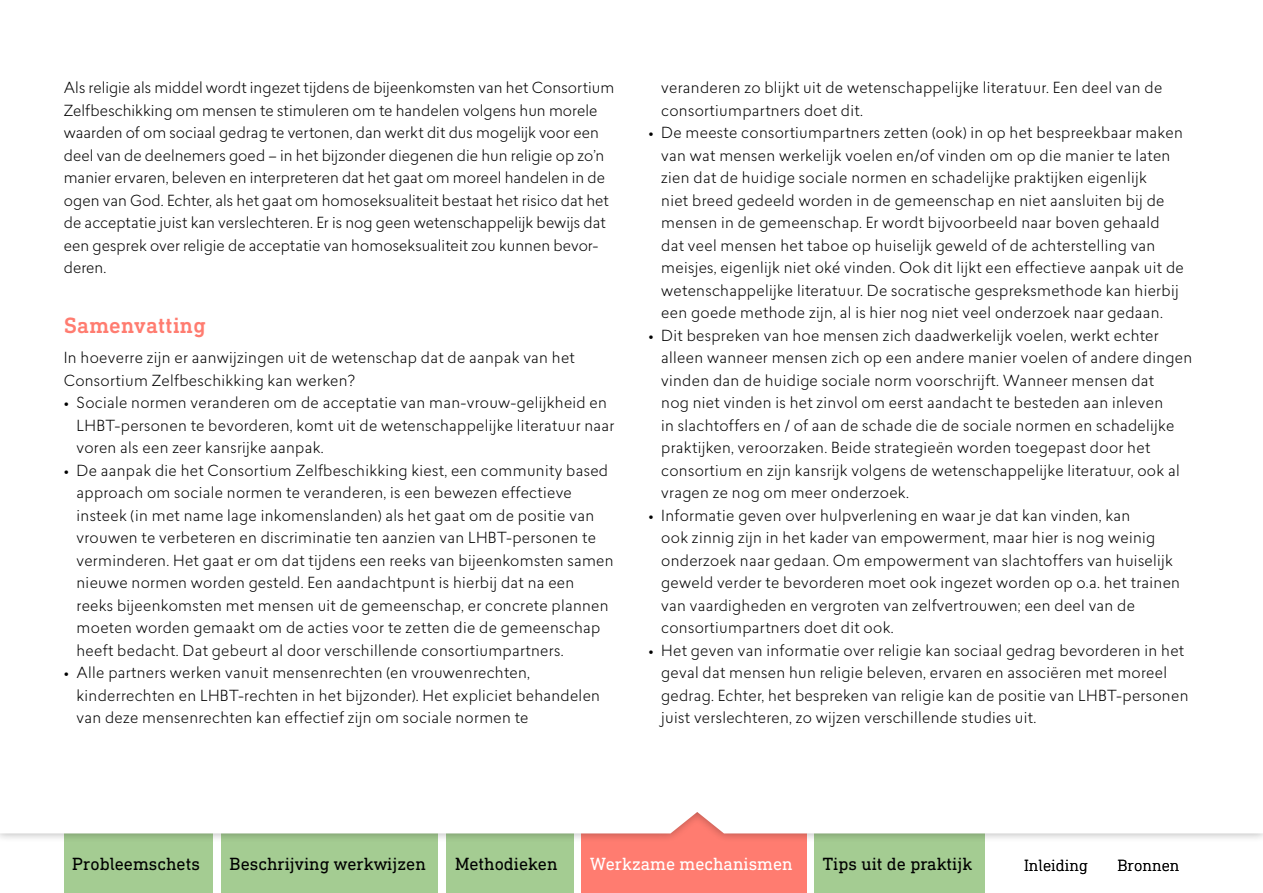
<style>
.page{position:relative;width:1263px;height:893px;background:#fff}
.page>*{position:absolute;margin:0;border:0;box-sizing:border-box;transform-origin:0 0}
.tussenkop_1{font:500 22.5px "DIN Next Slab Pro";letter-spacing:.01em;color:#ff7c70}
.t1{font:18px "DIN Next Slab Pro";color:#000}
.t2{font:18px "DIN Next Slab Pro";color:#fff}
.t3{font:300 16.5px "DIN Next Slab Pro";color:#000}
.brood_krap{font:300 15px/22.5px "Lasiver";letter-spacing:.02em;color:#000}
.brood{font:300 15px/22.5px "Lasiver";letter-spacing:.02em;color:#000}
</style>
<div class="page">
<div style="left:64px;top:808px;width:149px;height:85px;background:#a4cc92"></div>
<div style="left:814px;top:833px;width:170px;height:60px;background:#a4cc92"></div>
<div style="left:581px;top:804px;width:226px;height:89px;background:#ff7c70"></div>
<div style="left:446px;top:804px;width:128px;height:89px;background:#a4cc92"></div>
<div style="left:221px;top:808px;width:217px;height:85px;background:#a4cc92"></div>
<div style="left:64px;top:804px;width:743px;height:29px;background:#fff"></div>
<p class="brood_krap" style="left:64px;top:76px;width:552px">Als religie als middel wordt ingezet tijdens de bijeenkomsten van het Consortium Zelfbeschikking om mensen te stimuleren om te handelen volgens hun morele waarden of om sociaal gedrag te vertonen, dan werkt dit dus mogelijk voor een deel van de deelnemers goed – in het bijzonder diegenen die hun religie op zo’n manier ervaren, beleven en interpreteren dat het gaat om moreel handelen in de ogen van God. Echter, als het gaat om homoseksualiteit bestaat het risico dat het de acceptatie juist kan verslechteren. Er is nog geen wetenschappelijk bewijs dat een gesprek over religie de acceptatie van homoseksualiteit zou kunnen bevor&shy;deren.</p>
<p class="tussenkop_1" style="left:64px;top:312px;width:144px">Samenvatting</p>
<p class="brood" style="left:64px;top:346px;width:513px">In hoeverre zijn er aanwijzingen uit de wetenschap dat de aanpak van het<br>Consortium Zelfbeschikking kan werken?</p>
<p class="brood_krap" style="left:77px;top:391px;width:539px;text-indent:-13px">• Sociale normen veranderen om de acceptatie van man-vrouw-gelijkheid en<br>LHBT-personen te bevorderen, komt uit de wetenschappelijke literatuur naar voren als een zeer kansrijke aanpak.</p>
<p class="brood_krap" style="left:77px;top:458px;width:539px;text-indent:-13px">• De aanpak die het Consortium Zelfbeschikking kiest, een community based approach om sociale normen te veranderen, is een bewezen effectieve insteek (in met name lage inkomenslanden) als het gaat om de positie van vrouwen te verbeteren en discriminatie ten aanzien van LHBT-personen te verminderen. Het gaat er om dat tijdens een reeks van bijeenkomsten samen nieuwe normen worden gesteld. Een aandachtpunt is hierbij dat na een reeks bijeenkomsten met mensen uit de gemeenschap, er concrete plannen moeten worden gemaakt om de acties voor te zetten die de gemeenschap heeft bedacht. Dat gebeurt al door verschillende consortiumpartners.</p>
<p class="brood_krap" style="left:77px;top:661px;width:525px;text-indent:-13px">• Alle partners werken vanuit mensenrechten (en vrouwenrechten, kinderrechten en LHBT-rechten in het bijzonder). Het expliciet behandelen van deze mensenrechten kan effectief zijn om sociale normen te</p>
<p class="brood_krap" style="left:661px;top:76px;width:502px">veranderen zo blijkt uit de wetenschappelijke literatuur. Een deel van de consortiumpartners doet dit.</p>
<p class="brood_krap" style="left:661px;top:121px;width:524px;text-indent:-13px">• De meeste consortiumpartners zetten (ook) in op het bespreekbaar maken van wat mensen werkelijk voelen en/of vinden om op die manier te laten zien dat de huidige sociale normen en schadelijke praktijken eigenlijk<br>niet breed gedeeld worden in de gemeenschap en niet aansluiten bij de mensen in de gemeenschap. Er wordt bijvoorbeeld naar boven gehaald dat veel mensen het taboe op huiselijk geweld of de achterstelling van meisjes, eigenlijk niet oké vinden. Ook dit lijkt een effectieve aanpak uit de wetenschappelijke literatuur. De socratische gespreksmethode kan hierbij een goede methode zijn, al is hier nog niet veel onderzoek naar gedaan.</p>
<p class="brood_krap" style="left:661px;top:323px;width:532px;text-indent:-13px">• Dit bespreken van hoe mensen zich daadwerkelijk voelen, werkt echter alleen wanneer mensen zich op een andere manier voelen of andere dingen vinden dan de huidige sociale norm voorschrijft. Wanneer mensen dat<br>nog niet vinden is het zinvol om eerst aandacht te besteden aan inleven<br>in slachtoffers en / of aan de schade die de sociale normen en schadelijke praktijken, veroorzaken. Beide strategieën worden toegepast door het consortium en zijn kansrijk volgens de wetenschappelijke literatuur, ook al vragen ze nog om meer onderzoek.</p>
<p class="brood_krap" style="left:661px;top:503px;width:520px;text-indent:-13px">• Informatie geven over hulpverlening en waar je dat kan vinden, kan<br>ook zinnig zijn in het kader van empowerment, maar hier is nog weinig onderzoek naar gedaan. Om empowerment van slachtoffers van huiselijk geweld verder te bevorderen moet ook ingezet worden op o.a. het trainen van vaardigheden en vergroten van zelfvertrouwen; een deel van de consortiumpartners doet dit ook.</p>
<p class="brood_krap" style="left:661px;top:638px;width:529px;text-indent:-13px">• Het geven van informatie over religie kan sociaal gedrag bevorderen in het geval dat mensen hun religie beleven, ervaren en associëren met moreel gedrag. Echter, het bespreken van religie kan de positie van LHBT-personen juist verslechteren, zo wijzen verschillende studies uit.</p>
<p class="t1" style="left:72px;top:853px;width:129px">Probleemschets</p>
<p class="t1" style="left:230px;top:853px;width:198px">Beschrijving werkwijzen</p>
<p class="t1" style="left:455px;top:853px;width:104px">Methodieken</p>
<p class="t2" style="left:590px;top:853px;width:204px">Werkzame mechanismen</p>
<p class="t1" style="left:823px;top:853px;width:151px">Tips uit de praktijk</p>
<p class="t3" style="left:1024px;top:856px;width:66px">Inleiding</p>
<p class="t3" style="left:1117px;top:856px;width:63px">Bronnen</p>
</div>
